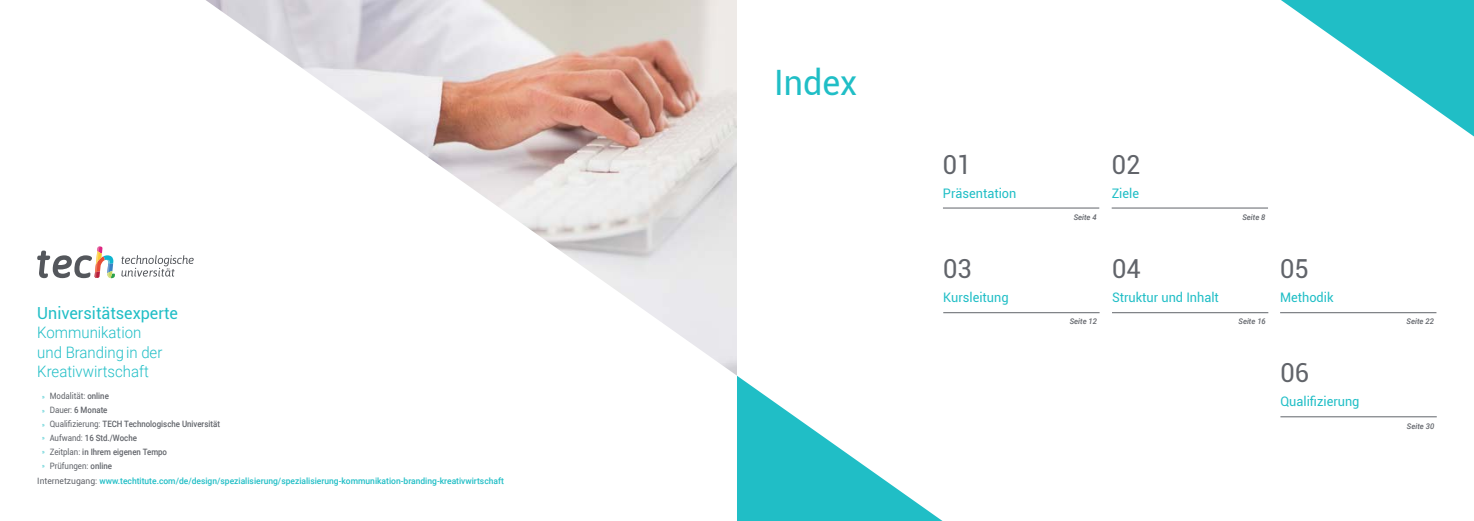
<style>
.page{position:relative;width:1474px;height:521px;background:#fff}
.page>*{position:absolute;margin:0;border:0;box-sizing:border-box;transform-origin:0 0}
.t1{font:35px "Roboto";color:#20bec6}
.t2{font:26.25px "Roboto";color:#61646a}
.t3{font:16.62px "Roboto";color:#20bec6}
.t4{font:300 15.75px/19.2px "Roboto";color:#20bec6;scale:.95 1}
.t5{font:13.12px "Roboto";color:#20bec6}
.t6{font:500 8.75px/13.8px "Roboto";color:#61646a;scale:.9 1}
.t7{font:500 8.75px "Roboto";color:#20bec6}
.t8{font:italic 500 7.88px "Roboto";color:#61646a}
.s1{font-family:"Myriad Pro";font-weight:400;font-size:7px;color:#20bec6}
.s2{font-weight:400}
.s3{font-weight:400;color:#61646a}
</style>
<div class="page">
<img style="left:206px;top:0;width:531px;height:376px">
<hr style="left:943px;top:208px;width:156px;height:1px;background:#61646a">
<hr style="left:1111px;top:312px;width:157px;height:1px;background:#61646a">
<hr style="left:1111px;top:208px;width:156px;height:1px;background:#61646a">
<hr style="left:1280px;top:312px;width:156px;height:1px;background:#61646a">
<hr style="left:1280px;top:416px;width:156px;height:1px;background:#61646a">
<svg style="left:737px;top:376px;width:205px;height:145px"></svg>
<svg style="left:1281px;top:0;width:192px;height:136px"></svg>
<hr style="left:943px;top:312px;width:156px;height:1px;background:#61646a">
<svg style="left:37px;top:246px;width:78px;height:33px"></svg>
<svg style="left:121px;top:255px;width:73px;height:22px"></svg>
<h3 class="t3" style="left:37px;top:301px;width:142px">Universitätsexperte</h3>
<h3 class="t4" style="left:37px;top:322px;width:133px">Kommunikation und Brandingin der<br>Kreativwirtschaft</h3>
<p class="t6" style="left:42px;top:389px;width:199px"><span class="s1">»</span> <span class="s2">Modalität:</span> online<br><span class="s1">»</span> <span class="s2">Dauer:</span> 6 Monate<br><span class="s1">»</span> <span class="s2">Qualifizierung:</span> TECH Technologische Universität <span class="s1">»</span> <span class="s2">Aufwand:</span> 16 Std./Woche<br><span class="s1">»</span> <span class="s2">Zeitplan:</span> in Ihrem eigenen Tempo<br><span class="s1">»</span> <span class="s2">Prüfungen:</span> online</p>
<p class="t7" style="left:37px;top:474px;width:468px"><span class="s3">Internetzugang:</span> www.techtitute.com/de/design/spezialisierung/spezialisierung-kommunikation-branding-kreativwirtschaft</p>
<h1 class="t1" style="left:774px;top:58px;width:85px">Index</h1>
<h2 class="t2" style="left:943px;top:146px;width:30px">01</h2>
<h2 class="t2" style="left:1111px;top:146px;width:30px">02</h2>
<h3 class="t5" style="left:943px;top:184px;width:75px">Präsentation</h3>
<h3 class="t5" style="left:1111px;top:184px;width:29px">Ziele</h3>
<p class="t8" style="left:1073px;top:212px;width:25px">Seite 4</p>
<p class="t8" style="left:1242px;top:212px;width:25px">Seite 8</p>
<h2 class="t2" style="left:943px;top:250px;width:30px">03</h2>
<h2 class="t2" style="left:1111px;top:250px;width:30px">04</h2>
<h2 class="t2" style="left:1280px;top:250px;width:30px">05</h2>
<h3 class="t5" style="left:943px;top:288px;width:67px">Kursleitung</h3>
<h3 class="t5" style="left:1111px;top:288px;width:108px">Struktur und Inhalt</h3>
<h3 class="t5" style="left:1280px;top:288px;width:55px">Methodik</h3>
<p class="t8" style="left:1069px;top:316px;width:29px">Seite 12</p>
<p class="t8" style="left:1238px;top:316px;width:29px">Seite 16</p>
<p class="t8" style="left:1406px;top:316px;width:29px">Seite 22</p>
<h2 class="t2" style="left:1280px;top:354px;width:30px">06</h2>
<h3 class="t5" style="left:1280px;top:392px;width:81px">Qualifizierung</h3>
<p class="t8" style="left:1406px;top:420px;width:29px">Seite 30</p>
</div>
